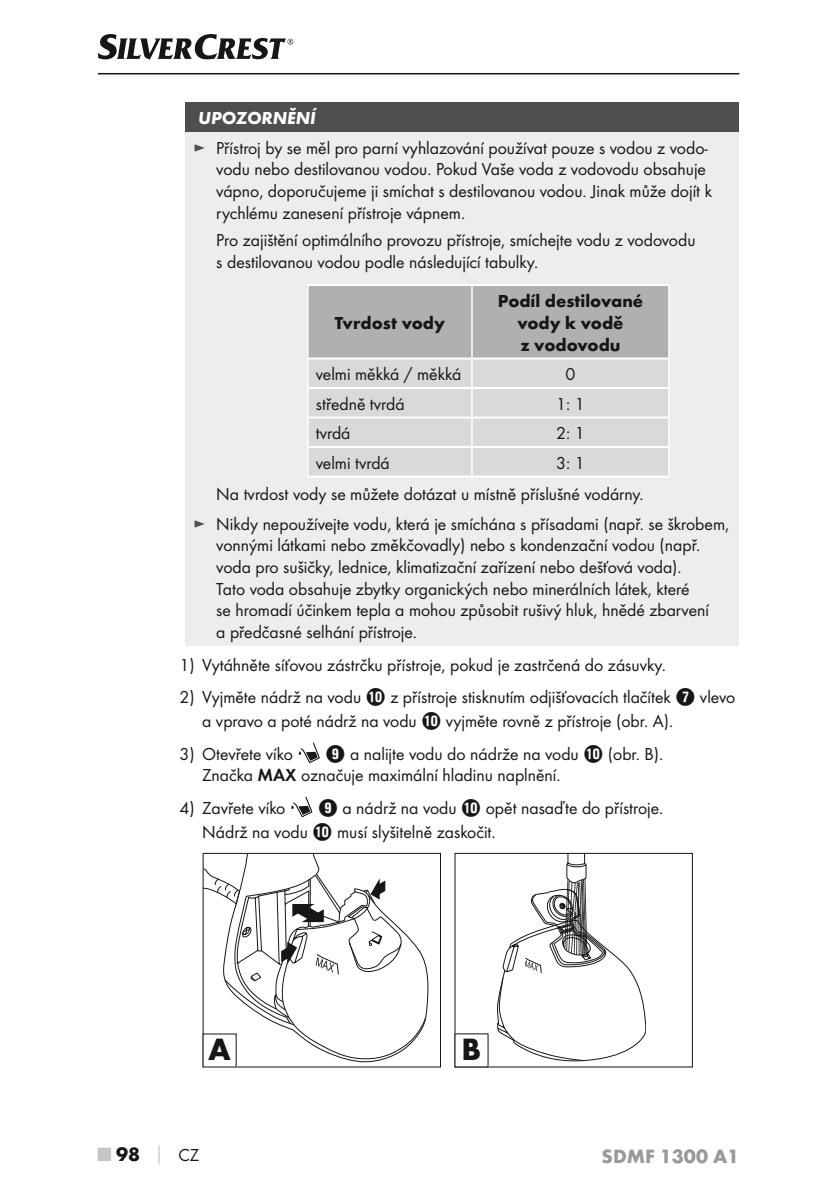
<style>
.page{position:relative;width:840px;height:1191px;background:#fff}
.page>*{position:absolute;margin:0;border:0;box-sizing:border-box;transform-origin:0 0}
.t1{font:700 32px "Futura";color:#151616}
.t2{font:700 20px "Futura";color:#999}
.t3{font:700 20px "Futura";color:#151616}
.t4{font:18px/21.6px "Futura Boo";color:#151616}
.t5{font:700 18px/21.6px "Futura";color:#151616;text-align:center}
.t6{font:italic 700 18px "Futura";color:#fff}
.s1{color:#4e4e4d}
.s2{font-family:"Hako PI Nummern";font-size:20px}
.s3{font-family:"Futura Dem"}
.s4{color:#c5c5c5}
.s5{font-size:18px;color:#c5c5c5}
.s6{font-family:"Futura Boo";font-weight:400;font-size:18px}
</style>
<div class="page">
<hr style="left:98px;top:73px;width:640px;height:1px;background:#151616">
<svg style="left:98px;top:34px;width:195px;height:26px"></svg>
<div style="left:185px;top:102px;width:553px;height:30px;background:#4e4e4d"></div>
<div style="left:185px;top:132px;width:553px;height:514px;background:#eceded"></div>
<hr style="left:307px;top:284px;width:164px;height:2px;background:#fff">
<hr style="left:471px;top:284px;width:198px;height:2px;background:#fff">
<hr style="left:307px;top:475px;width:164px;height:2px;background:#fff">
<hr style="left:471px;top:475px;width:198px;height:2px;background:#fff">
<hr style="left:667px;top:286px;width:2px;height:72px;background:#fff">
<hr style="left:667px;top:358px;width:2px;height:30px;background:#fff">
<hr style="left:667px;top:388px;width:2px;height:29px;background:#fff">
<hr style="left:667px;top:417px;width:2px;height:30px;background:#fff">
<svg style="left:307px;top:286px;width:361px;height:189px;background:#cbcbcc"></svg>
<hr style="left:667px;top:447px;width:2px;height:28px;background:#fff">
<svg style="left:298px;top:742px;width:21px;height:21px"></svg>
<svg style="left:291px;top:796px;width:21px;height:21px"></svg>
<svg style="left:204px;top:855px;width:222px;height:205px"></svg>
<div style="left:202px;top:853px;width:239px;height:214px;border:1px solid #151616"></div>
<div style="left:203px;top:1034px;width:33px;height:33px;background:#fefefe"></div>
<svg style="left:497px;top:855px;width:148px;height:206px"></svg>
<p class="t6" style="left:198px;top:107px;width:119px">UPOZORNĚNÍ</p>
<p class="t4" style="left:216px;top:137px;width:497px;text-indent:-23px"><span class="s1">►</span> Přístroj by se měl pro parní vyhlazování používat pouze s vodou z vodo&shy;vodu nebo destilovanou vodou. Pokud Vaše voda z vodovodu obsahuje vápno, doporučujeme ji smíchat s destilovanou vodou. Jinak může dojít k rychlému zanesení přístroje vápnem.</p>
<p class="t4" style="left:216px;top:229px;width:480px">Pro zajištění optimálního provozu přístroje, smíchejte vodu z vodovodu s destilovanou vodou podle následující tabulky.</p>
<p class="t5" style="left:334px;top:312px;width:112px">Tvrdost vody</p>
<p class="t5" style="left:497px;top:290px;width:147px">Podíl destilované vody k vodě<br>z vodovodu</p>
<p class="t4" style="left:316px;top:363px;width:147px">velmi měkká / měkká</p>
<p class="t4" style="left:565px;top:363px;width:11px">0</p>
<p class="t4" style="left:316px;top:392px;width:90px">středně tvrdá</p>
<p class="t4" style="left:556px;top:392px;width:30px">1: 1</p>
<p class="t4" style="left:316px;top:422px;width:36px">tvrdá</p>
<p class="t4" style="left:556px;top:422px;width:30px">2: 1</p>
<p class="t4" style="left:316px;top:451px;width:75px">velmi tvrdá</p>
<p class="t4" style="left:556px;top:451px;width:30px">3: 1</p>
<p class="t4" style="left:216px;top:483px;width:426px">Na tvrdost vody se můžete dotázat u místně příslušné vodárny.</p>
<p class="t4" style="left:193px;top:513px;width:536px"><span class="s1">►</span> Nikdy nepoužívejte vodu, která je smíchána s přísadami (např. se škrobem,</p>
<p class="t4" style="left:216px;top:534px;width:494px">vonnými látkami nebo změkčovadly) nebo s kondenzační vodou (např. voda pro sušičky, lednice, klimatizační zařízení nebo dešťová voda).<br>Tato voda obsahuje zbytky organických nebo minerálních látek, které<br>se hromadí účinkem tepla a mohou způsobit rušivý hluk, hnědé zbarvení a předčasné selhání přístroje.</p>
<p class="t4" style="left:179px;top:654px;width:485px">1) Vytáhněte síťovou zástrčku přístroje, pokud je zastrčená do zásuvky.</p>
<p class="t4" style="left:202px;top:685px;width:534px;line-height:24px;text-indent:-23px">2) Vyjměte nádrž na vodu <span class="s2">0</span> z přístroje stisknutím odjišťovacích tlačítek <span class="s2">7</span> vlevo a vpravo a poté nádrž na vodu <span class="s2">0</span> vyjměte rovně z přístroje (obr. A).</p>
<p class="t4" style="left:179px;top:743px;width:115px">3) Otevřete víko</p>
<p class="t4" style="left:202px;top:743px;width:460px;text-indent:123px"><span class="s2">9</span> a nalijte vodu do nádrže na vodu <span class="s2">0</span> (obr. B).<br>Značka <span class="s3">MAX</span> označuje maximální hladinu naplnění.</p>
<p class="t4" style="left:179px;top:797px;width:107px">4) Zavřete víko</p>
<p class="t4" style="left:202px;top:796px;width:460px;line-height:24px;text-indent:116px"><span class="s2">9</span> a nádrž na vodu <span class="s2">0</span> opět nasaďte do přístroje.<br>Nádrž na vodu <span class="s2">0</span> musí slyšitelně zaskočit.</p>
<h1 class="t1" style="left:208px;top:1029px;width:24px">A</h1>
<h1 class="t1" style="left:461px;top:1029px;width:21px">B</h1>
<p class="t3" style="left:98px;top:1142px;width:103px"><span class="s4">■</span> 98 <span class="s5">│</span> <span class="s6">CZ</span></p>
<p class="t2" style="left:601px;top:1143px;width:139px">SDMF 1300 A1</p>
</div>
